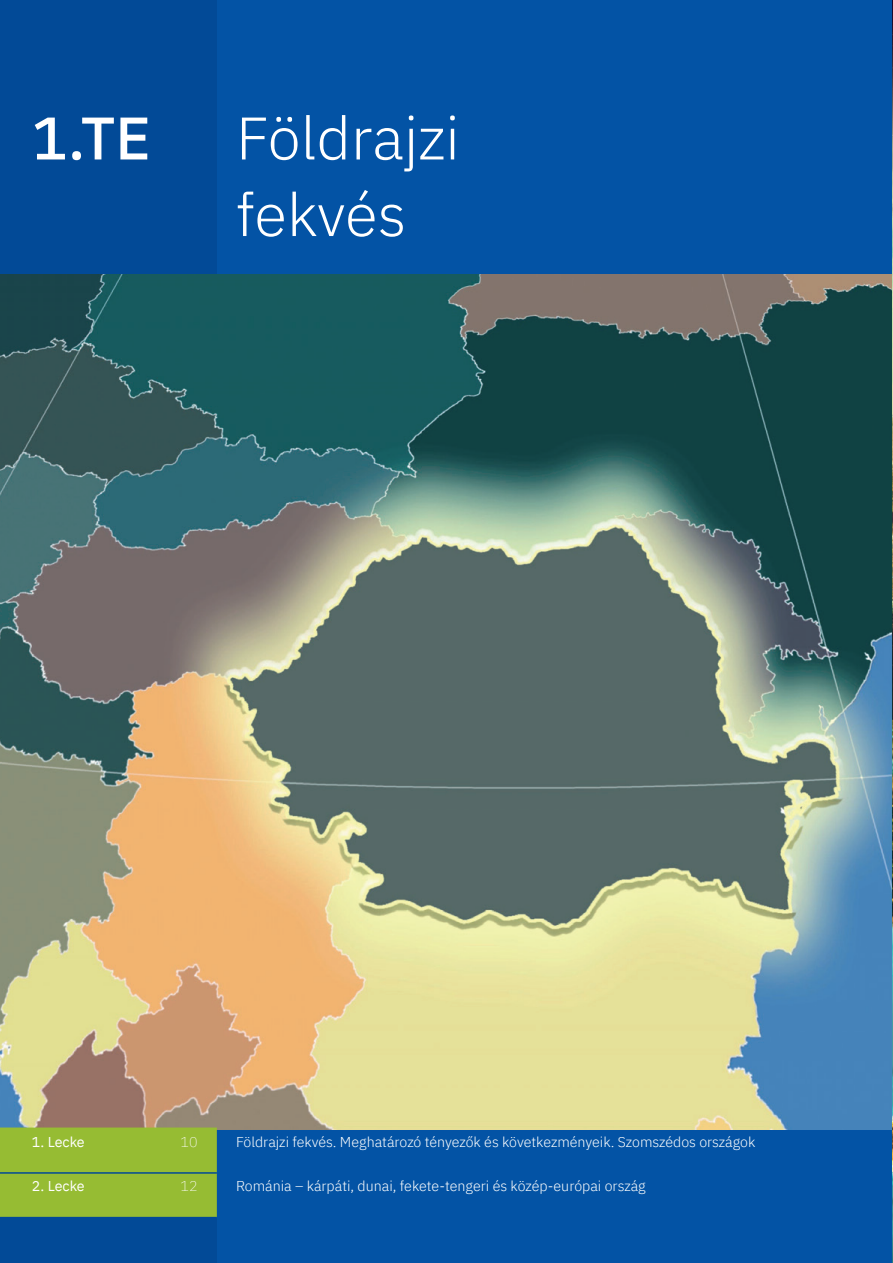
<style>
.page{position:relative;width:893px;height:1263px;background:#0353a5}
.page>*{position:absolute;margin:0;border:0;box-sizing:border-box;transform-origin:0 0}
.hyper_light_unitate{font:300 60px/76.5px "IBM Plex Sans";color:#fff}
.hyper_bold_unitate{font:500 60px "IBM Plex Sans";color:#fff}
.t1{font:300 14.25px "IBM Plex Sans";color:#fff}
.t2{font:14.25px "IBM Plex Sans";letter-spacing:-.005em;color:#fff}
.t3{font:200 14.25px "IBM Plex Sans";color:#fff}
</style>
<div class="page">
<div style="left:0;top:0;width:217px;height:1263px;background:#024a97"></div>
<img style="left:0;top:274px;width:892px;height:855px">
<img style="left:892px;top:0;width:1px;height:1263px">
<div style="left:0;top:1129px;width:217px;height:88px;background:#96bc33"></div>
<hr style="left:0;top:1127px;width:217px;height:2px;background:#96bc33">
<hr style="left:0;top:1172px;width:217px;height:2px;background:#024a97">
<p class="hyper_bold_unitate" style="left:32px;top:92px;width:120px">1.TE</p>
<p class="hyper_light_unitate" style="left:236px;top:95px;width:225px">Földrajzi fekvés</p>
<p class="t2" style="left:32px;top:1131px;width:54px">1. Lecke</p>
<p class="t3" style="left:181px;top:1131px;width:19px">10</p>
<p class="t1" style="left:236px;top:1131px;width:521px">Földrajzi fekvés. Meghatározó tényezők és következményeik. Szomszédos országok</p>
<p class="t2" style="left:32px;top:1175px;width:54px">2. Lecke</p>
<p class="t3" style="left:181px;top:1176px;width:19px">12</p>
<p class="t1" style="left:236px;top:1175px;width:411px">Románia – kárpáti, dunai, fekete-tengeri és közép-európai ország</p>
</div>
